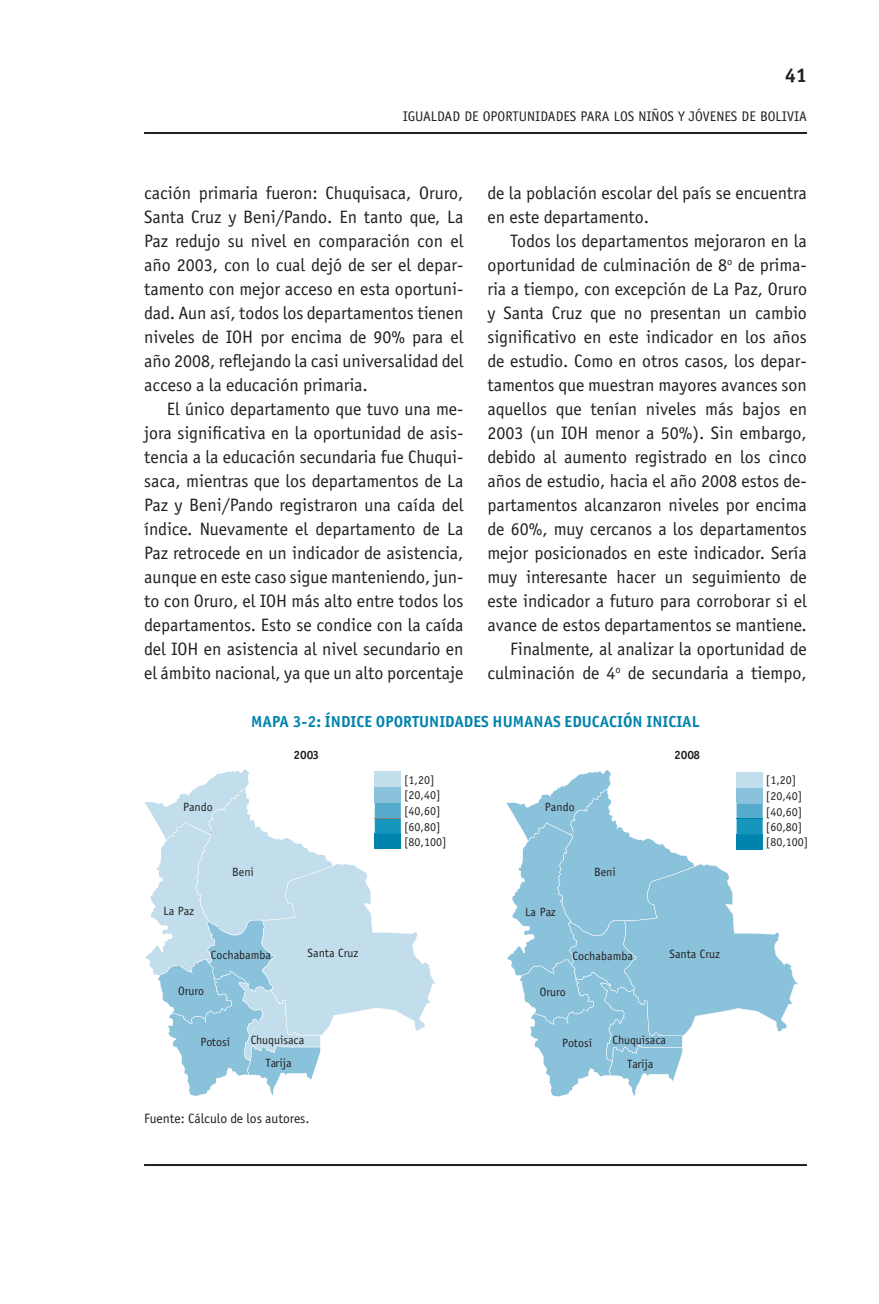
<style>
.page{position:relative;width:879px;height:1304px;background:#fff}
.page>*{position:absolute;margin:0;border:0;box-sizing:border-box;transform-origin:0 0}
.t1{font:700 20px "Officina Sans";color:#231f20}
._2_Texto_principal{font:18px/24px "Officina Sans";color:#231f20;text-align:justify}
._7_GRAFICOS_TITULO{font:700 16px "Officina Sans";color:#0083ad}
.t2{font:14px "Officina Sans";color:#231f20}
._9_Fuente{font:13.6px "Officina Sans";color:#231f20}
.t3{font:12px/15.4px "Officina Sans";color:#231f20}
.t4{font:700 12px "Officina Sans";color:#231f20}
</style>
<div class="page">
<hr style="left:144px;top:1164px;width:663px;height:2px;background:#231f20">
<hr style="left:144px;top:132px;width:663px;height:2px;background:#231f20">
<svg style="left:144px;top:769px;width:292px;height:327px"></svg>
<div style="left:375px;top:787px;width:26px;height:16px;background:#8bc2db"></div>
<div style="left:375px;top:771px;width:26px;height:16px;background:#c2deec"></div>
<svg style="left:506px;top:770px;width:292px;height:327px"></svg>
<div style="left:736px;top:788px;width:26px;height:15px;background:#8bc2db"></div>
<div style="left:736px;top:772px;width:26px;height:16px;background:#c2deec"></div>
<p class="t1" style="left:785px;top:62px;width:24px">41</p>
<p class="t2" style="left:403px;top:108px;width:406px">IGUALDAD DE OPORTUNIDADES PARA LOS NIÑOS Y JÓVENES DE BOLIVIA</p>
<p class="_2_Texto_principal" style="left:144px;top:181px;width:321px">cación primaria fueron: Chuquisaca, Oruro, Santa Cruz y Beni/Pando. En tanto que, La Paz redujo su nivel en comparación con el año 2003, con lo cual dejó de ser el depar&shy;tamento con mejor acceso en esta oportuni&shy;dad. Aun así, todos los departamentos tienen niveles de IOH por encima de 90% para el año 2008, reflejando la casi universalidad del acceso a la educación primaria.</p>
<p class="_2_Texto_principal" style="left:144px;top:397px;width:321px;text-indent:23px">El único departamento que tuvo una me&shy;jora significativa en la oportunidad de asis&shy;tencia a la educación secundaria fue Chuqui&shy;saca, mientras que los departamentos de La Paz y Beni/Pando registraron una caída del índice. Nuevamente el departamento de La Paz retrocede en un indicador de asistencia, aunque en este caso sigue manteniendo, jun&shy;to con Oruro, el IOH más alto entre todos los departamentos. Esto se condice con la caída del IOH en asistencia al nivel secundario en el ámbito nacional, ya que un alto porcentaje</p>
<p class="_2_Texto_principal" style="left:487px;top:181px;width:321px">de la población escolar del país se encuentra en este departamento.</p>
<p class="_2_Texto_principal" style="left:487px;top:229px;width:321px;text-indent:23px">Todos los departamentos mejoraron en la oportunidad de culminación de 8<sup>o</sup> de prima&shy;ria a tiempo, con excepción de La Paz, Oruro y Santa Cruz que no presentan un cambio significativo en este indicador en los años de estudio. Como en otros casos, los depar&shy;tamentos que muestran mayores avances son aquellos que tenían niveles más bajos en 2003 (un IOH menor a 50%). Sin embargo, debido al aumento registrado en los cinco años de estudio, hacia el año 2008 estos de&shy;partamentos alcanzaron niveles por encima de 60%, muy cercanos a los departamentos mejor posicionados en este indicador. Sería muy interesante hacer un seguimiento de este indicador a futuro para corroborar si el avance de estos departamentos se mantiene.</p>
<p class="_2_Texto_principal" style="left:487px;top:637px;width:321px;text-align:right">Finalmente, al analizar la oportunidad de culminación de 4<sup>o</sup> de secundaria a tiempo,</p>
<p class="_7_GRAFICOS_TITULO" style="left:251px;top:712px;width:450px">MAPA 3-2: ÍNDICE OPORTUNIDADES HUMANAS EDUCACIÓN INICIAL</p>
<p class="t4" style="left:293px;top:748px;width:27px">2003</p>
<p class="t4" style="left:674px;top:748px;width:28px">2008</p>
<p class="t3" style="left:183px;top:799px;width:31px">Pando</p>
<p class="t3" style="left:404px;top:772px;width:44px">[1,20] [20,40] [40,60] [60,80] [80,100]</p>
<p class="t3" style="left:545px;top:800px;width:31px">Pando</p>
<p class="t3" style="left:766px;top:773px;width:44px">[1,20] [20,40] [40,60] [60,80] [80,100]</p>
<p class="t3" style="left:232px;top:864px;width:23px">Beni</p>
<p class="t3" style="left:594px;top:865px;width:23px">Beni</p>
<p class="t3" style="left:163px;top:903px;width:32px">La Paz</p>
<p class="t3" style="left:525px;top:904px;width:32px">La Paz</p>
<p class="t3" style="left:211px;top:948px;width:62px">Cochabamba</p>
<p class="t3" style="left:308px;top:945px;width:52px">Santa Cruz</p>
<p class="t3" style="left:572px;top:948px;width:62px">Cochabamba</p>
<p class="t3" style="left:669px;top:946px;width:52px">Santa Cruz</p>
<p class="t3" style="left:178px;top:983px;width:28px">Oruro</p>
<p class="t3" style="left:540px;top:984px;width:28px">Oruro</p>
<p class="t3" style="left:200px;top:1034px;width:31px">Potosí</p>
<p class="t3" style="left:251px;top:1028px;width:55px;line-height:23.4px;text-align:center">Chuquisaca<br>Tarija</p>
<p class="t3" style="left:562px;top:1035px;width:31px">Potosí</p>
<p class="t3" style="left:612px;top:1028px;width:55px;line-height:23.4px;text-align:center">Chuquisaca<br>Tarija</p>
<p class="_9_Fuente" style="left:144px;top:1111px;width:167px">Fuente: Cálculo de los autores.</p>
</div>
